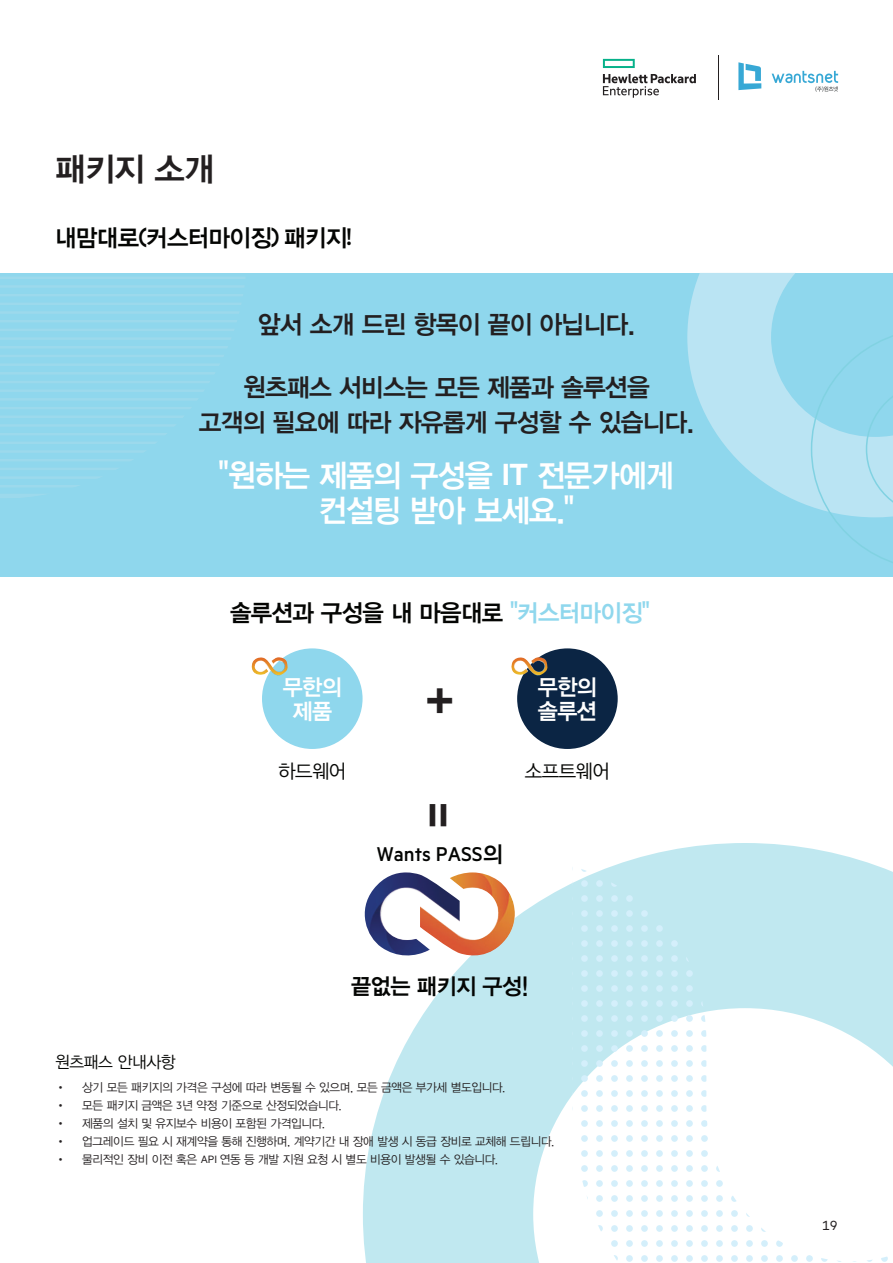
<style>
.page{position:relative;width:893px;height:1263px;background:#fff}
.page>*{position:absolute;margin:0;border:0;box-sizing:border-box;transform-origin:0 0}
.t1{font:39px "YDGO16";color:#231f20}
.t2{font:33px "YDGO14";color:#231f20}
.t3{font:31.5px/34.5px "YDGO14";letter-spacing:-.03em;color:#fff;text-align:center}
.t4{font:25.5px/34.5px "YDGO14";letter-spacing:-.03em;color:#231f20;text-align:center}
.t5{font:24px "YDGO14";letter-spacing:-.025em;color:#040503}
.t6{font:22.5px/24px "YDGO14";letter-spacing:-.025em;color:#fff;text-align:center}
.t7{font:500 22.5px "Metric HPE";color:#040503}
.t8{font:22.5px "YDGO14";letter-spacing:-.025em;color:#040503}
.t9{font:19.5px "YDGO12";letter-spacing:-.025em;color:#040503}
.t10{font:16.5px "YDGO12";letter-spacing:-.025em;color:#040503}
.t11{font:15px "Metric HPE";color:#231f20}
.t12{font:12px "YDGO12";letter-spacing:-.03em;color:#231f20}
.s1{font-family:"Metric HPE";font-weight:500;font-size:27px}
.s2{font-family:"Metric HPE";font-weight:600;font-size:34.5px}
.s3{color:#8fd7ed}
.s4{font-family:"YDGO14";font-weight:400}
.s5{font-family:"Metric HPE"}
</style>
<div class="page">
<svg style="left:363px;top:867px;width:210px;height:396px;fill:#c0e8f0"></svg>
<svg style="left:573px;top:843px;width:320px;height:419px"></svg>
<div style="left:0;top:273px;width:893px;height:303px;background:#8fd7ed"></div>
<hr style="left:718px;top:55px;width:1px;height:45px;background:#231f20">
<svg style="left:738px;top:62px;width:23px;height:28px"></svg>
<svg style="left:772px;top:71px;width:66px;height:21px"></svg>
<svg style="left:603px;top:59px;width:32px;height:9px"></svg>
<svg style="left:603px;top:74px;width:93px;height:24px"></svg>
<img style="left:460px;top:872px;width:57px;height:85px">
<img style="left:363px;top:872px;width:97px;height:85px">
<div style="left:262px;top:648px;width:101px;height:101px;background:#8fd7ed;border-radius:50%"></div>
<img style="left:251px;top:657px;width:37px;height:20px">
<div style="left:517px;top:648px;width:101px;height:101px;background:#0b2544;border-radius:50%"></div>
<img style="left:511px;top:657px;width:37px;height:20px">
<svg style="left:0;top:329px;width:234px;height:2px"></svg>
<svg style="left:0;top:320px;width:237px;height:2px"></svg>
<svg style="left:0;top:338px;width:231px;height:2px"></svg>
<svg style="left:0;top:294px;width:243px;height:2px"></svg>
<svg style="left:0;top:286px;width:244px;height:1px"></svg>
<svg style="left:0;top:303px;width:241px;height:2px"></svg>
<svg style="left:0;top:312px;width:239px;height:1px"></svg>
<svg style="left:0;top:277px;width:245px;height:2px"></svg>
<svg style="left:0;top:433px;width:167px;height:2px"></svg>
<svg style="left:0;top:425px;width:175px;height:1px"></svg>
<svg style="left:0;top:442px;width:156px;height:2px"></svg>
<svg style="left:0;top:398px;width:198px;height:2px"></svg>
<svg style="left:0;top:390px;width:204px;height:2px"></svg>
<svg style="left:0;top:407px;width:191px;height:2px"></svg>
<svg style="left:0;top:416px;width:184px;height:2px"></svg>
<svg style="left:0;top:364px;width:219px;height:2px"></svg>
<svg style="left:0;top:355px;width:224px;height:2px"></svg>
<svg style="left:0;top:372px;width:215px;height:2px"></svg>
<svg style="left:0;top:381px;width:210px;height:2px"></svg>
<svg style="left:0;top:346px;width:228px;height:2px"></svg>
<svg style="left:0;top:494px;width:44px;height:4px"></svg>
<svg style="left:0;top:468px;width:118px;height:2px"></svg>
<svg style="left:0;top:459px;width:133px;height:2px"></svg>
<svg style="left:0;top:477px;width:100px;height:2px"></svg>
<svg style="left:0;top:485px;width:79px;height:2px"></svg>
<svg style="left:0;top:451px;width:145px;height:1px"></svg>
<svg style="left:687px;top:273px;width:123px;height:233px;fill:#bae4f3"></svg>
<svg style="left:810px;top:335px;width:83px;height:228px"></svg>
<h2 class="t2" style="left:55px;top:152px;width:161px">패키지 소개</h2>
<h3 class="t5" style="left:55px;top:226px;width:298px">내맘대로<span class="s1">(</span>커스터마이징<span class="s1">)</span> 패키지<span class="s1">!</span></h3>
<h3 class="t4" style="left:258px;top:309px;width:379px">앞서 소개 드린 항목이 끝이 아닙니다.</h3>
<h3 class="t4" style="left:199px;top:372px;width:497px">원츠패스 서비스는 모든 제품과 솔루션을<br>고객의 필요에 따라 자유롭게 구성할 수 있습니다.</h3>
<h3 class="t3" style="left:219px;top:460px;width:457px">"원하는 제품의 구성을 <span class="s2">IT</span> 전문가에게 컨설팅 받아 보세요."</h3>
<h3 class="t5" style="left:230px;top:600px;width:421px">솔루션과 구성을 내 마음대로 <span class="s3">"커스터마이징"</span></h3>
<h3 class="t6" style="left:283px;top:676px;width:61px">무한의 제품</h3>
<h1 class="t1" style="left:427px;top:680px;width:28px">+</h1>
<h3 class="t6" style="left:538px;top:676px;width:61px;text-align:left">무한의 솔루션</h3>
<h3 class="t9" style="left:278px;top:761px;width:70px">하드웨어</h3>
<h3 class="t9" style="left:525px;top:761px;width:87px">소프트웨어</h3>
<h1 class="t1" style="left:458px;top:802px;width:28px;rotate:90deg">=</h1>
<h3 class="t7" style="left:377px;top:841px;width:127px">Wants PASS<span class="s4">의</span></h3>
<h3 class="t10" style="left:55px;top:1054px;width:122px">원츠패스 안내사항</h3>
<h3 class="t8" style="left:351px;top:975px;width:179px">끝없는 패키지 구성!</h3>
<p class="t12" style="left:55px;top:1081px;width:452px">• 상기 모든 패키지의 가격은 구성에 따라 변동될 수 있으며, 모든 금액은 부가세 별도입니다.</p>
<p class="t12" style="left:55px;top:1099px;width:288px">• 모든 패키지 금액은 <span class="s5">3</span>년 약정 기준으로 산정되었습니다.</p>
<p class="t12" style="left:55px;top:1117px;width:271px">• 제품의 설치 및 유지보수 비용이 포함된 가격입니다.</p>
<p class="t12" style="left:55px;top:1135px;width:501px">• 업그레이드 필요 시 재계약을 통해 진행하며, 계약기간 내 장애 발생 시 동급 장비로 교체해 드립니다.</p>
<p class="t12" style="left:55px;top:1153px;width:444px">• 물리적인 장비 이전 혹은 <span class="s5">API</span> 연동 등 개발 지원 요청 시 별도 비용이 발생될 수 있습니다.</p>
<p class="t11" style="left:822px;top:1217px;width:17px">19</p>
</div>
